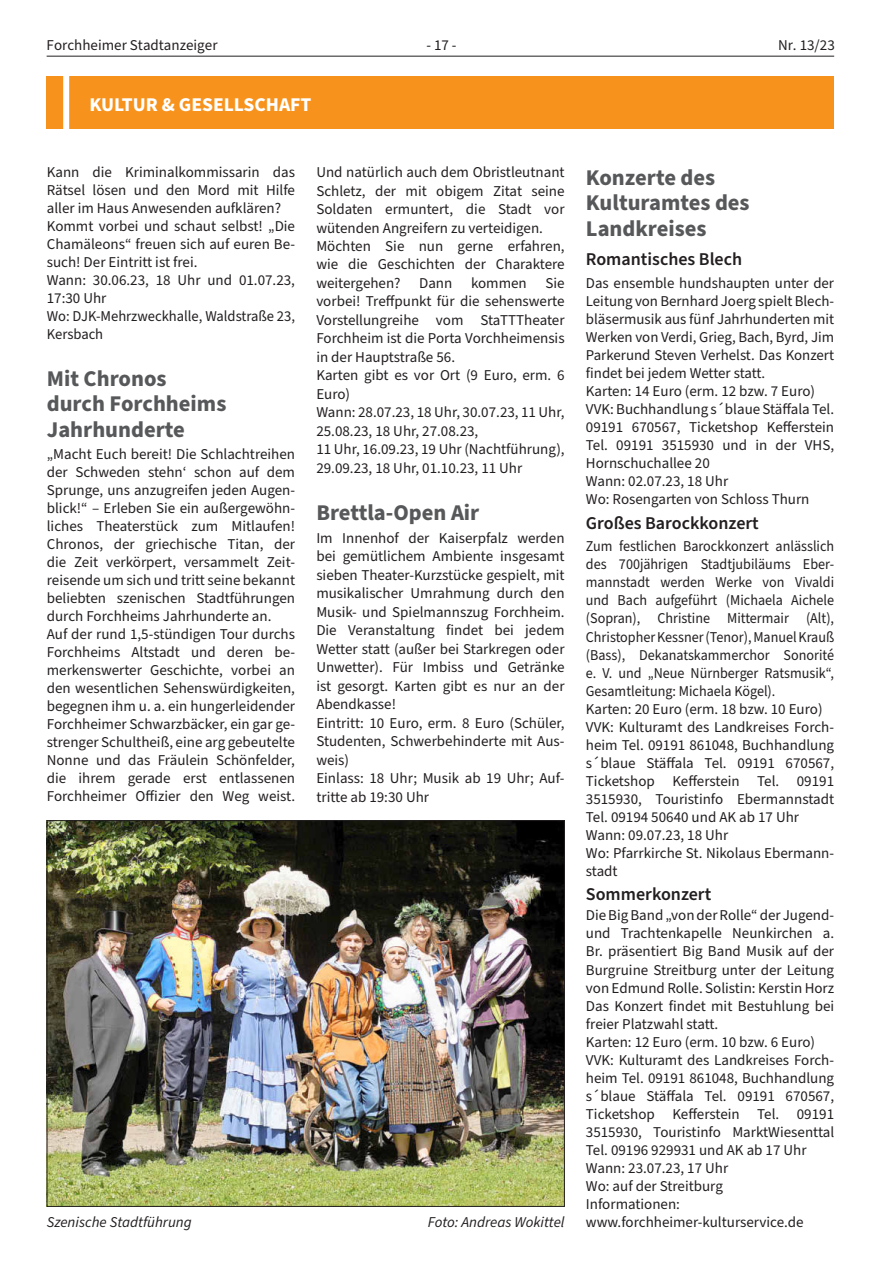
<style>
.page{position:relative;width:881px;height:1263px;background:#fff}
.page>*{position:absolute;margin:0;border:0;box-sizing:border-box;transform-origin:0 0}
.t1{font:700 22.5px/25.5px "Source Sans Pro";color:#57585a}
.t2{font:700 19.5px "Source Sans Pro";color:#fff}
.t3{font:600 18px "Source Sans Pro";color:#231f20}
.t4{font:15px/18px "Source Sans Pro";color:#231f20}
.t5{font:15px/18px "Source Sans Pro";color:#231f20;scale:.94 1}
.t6{font:italic 15px "Source Sans Pro";color:#231f20}
</style>
<div class="page">
<hr style="left:47px;top:56px;width:786px;height:1px;background:#231f20">
<div style="left:47px;top:76px;width:786px;height:52px;background:#f7931d"></div>
<div style="left:63px;top:75px;width:6px;height:54px;background:#fff"></div>
<img style="left:49px;top:822px;width:513px;height:382px">
<p class="t4" style="left:47px;top:37px;width:172px">Forchheimer Stadtanzeiger</p>
<p class="t4" style="left:426px;top:37px;width:32px">- 17 -</p>
<p class="t4" style="left:777px;top:37px;width:58px">Nr. 13/23</p>
<h2 class="t2" style="left:89px;top:91px;width:223px">KULTUR &amp; GESELLSCHAFT</h2>
<p class="t4" style="left:47px;top:163px;width:250px">Kann die Kriminalkommissarin das<br>Rätsel lösen und den Mord mit Hilfe aller im Haus Anwesenden aufklären?<br>Kommt vorbei und schaut selbst! „Die<br>Chamäleons“ freuen sich auf euren Be&shy;such! Der Eintritt ist frei.<br>Wann: 30.06.23, 18 Uhr und 01.07.23,<br>17:30 Uhr<br>Wo: DJK-Mehrzweckhalle, Waldstraße 23,<br>Kersbach</p>
<h1 class="t1" style="left:47px;top:366px;width:181px">Mit Chronos durch Forchheims<br>Jahrhunderte</h1>
<p class="t4" style="left:47px;top:445px;width:250px">„Macht Euch bereit! Die Schlachtreihen der Schweden stehn‘ schon auf dem Sprunge, uns anzugreifen jeden Augen&shy;blick!“ – Erleben Sie ein außergewöhn&shy;liches Theaterstück zum Mitlaufen!<br>Chronos, der griechische Titan, der die Zeit verkörpert, versammelt Zeit&shy;reisende um sich und tritt seine bekannt beliebten szenischen Stadtführungen durch Forchheims Jahrhunderte an.<br>Auf der rund 1,5-stündigen Tour durchs Forchheims Altstadt und deren be&shy;merkenswerter Geschichte, vorbei an den wesentlichen Sehenswürdigkeiten, begegnen ihm u. a. ein hungerleidender Forchheimer Schwarzbäcker, ein gar ge&shy;strenger Schultheiß, eine arg gebeutelte Nonne und das Fräulein Schönfelder, die ihrem gerade erst entlassenen Forchheimer Offizier den Weg weist.</p>
<p class="t4" style="left:316px;top:163px;width:250px;line-height:18.5px">Und natürlich auch dem Obristleutnant Schletz, der mit obigem Zitat seine Soldaten ermuntert, die Stadt vor wütenden Angreifern zu verteidigen.<br>Möchten Sie nun gerne erfahren, wie die Geschichten der Charaktere weitergehen? Dann kommen Sie vorbei! Treffpunkt für die sehenswerte Vorstellungreihe vom StaTTTheater Forchheim ist die Porta Vorchheimensis in der Hauptstraße 56.<br>Karten gibt es vor Ort (9 Euro, erm. 6<br>Euro)<br>Wann: 28.07.23, 18 Uhr, 30.07.23, 11 Uhr, 25.08.23, 18 Uhr, 27.08.23,<br>11 Uhr, 16.09.23, 19 Uhr (Nachtführung), 29.09.23, 18 Uhr, 01.10.23, 11 Uhr</p>
<h1 class="t1" style="left:316px;top:500px;width:164px">Brettla-Open Air</h1>
<p class="t4" style="left:316px;top:529px;width:250px;line-height:18.5px">Im Innenhof der Kaiserpfalz werden bei gemütlichem Ambiente insgesamt sieben Theater-Kurzstücke gespielt, mit musikalischer Umrahmung durch den<br>Musik- und Spielmannszug Forchheim.<br>Die Veranstaltung findet bei jedem<br>Wetter statt (außer bei Starkregen oder<br>Unwetter). Für Imbiss und Getränke ist gesorgt. Karten gibt es nur an der<br>Abendkasse!<br>Eintritt: 10 Euro, erm. 8 Euro (Schüler,<br>Studenten, Schwerbehinderte mit Aus&shy;weis)<br>Einlass: 18 Uhr; Musik ab 19 Uhr; Auf&shy;tritte ab 19:30 Uhr</p>
<p class="t6" style="left:47px;top:1212px;width:146px">Szenische Stadtführung</p>
<p class="t6" style="left:427px;top:1212px;width:138px">Foto: Andreas Wokittel</p>
<h1 class="t1" style="left:585px;top:165px;width:165px">Konzerte des<br>Kulturamtes des<br>Landkreises</h1>
<p class="t3" style="left:585px;top:247px;width:158px">Romantisches Blech</p>
<p class="t4" style="left:585px;top:274px;width:250px">Das ensemble hundshaupten unter der Leitung von Bernhard Joerg spielt Blech&shy;bläsermusik aus fünf Jahrhunderten mit Werken von Verdi, Grieg, Bach, Byrd, Jim Parkerund Steven Verhelst. Das Konzert findet bei jedem Wetter statt.<br>Karten: 14 Euro (erm. 12 bzw. 7 Euro)<br>VVK: Buchhandlung s´blaue Stäffala Tel.<br>09191 670567, Ticketshop Kefferstein Tel. 09191 3515930 und in der VHS, Hornschuchallee 20<br>Wann: 02.07.23, 18 Uhr<br>Wo: Rosengarten von Schloss Thurn</p>
<p class="t3" style="left:585px;top:511px;width:174px">Großes Barockkonzert</p>
<p class="t5" style="left:585px;top:538px;width:265px">Zum festlichen Barockkonzert anlässlich des 700jährigen Stadtjubiläums Eber&shy;mannstadt werden Werke von Vivaldi und Bach aufgeführt (Michaela Aichele (Sopran), Christine Mittermair (Alt), Christopher Kessner (Tenor), Manuel Krauß (Bass), Dekanatskammerchor Sonorité e. V. und „Neue Nürnberger Ratsmusik“, Gesamtleitung: Michaela Kögel).<br>Karten: 20 Euro (erm. 18 bzw. 10 Euro)<br>VVK: Kulturamt des Landkreises Forch&shy;heim Tel. 09191 861048, Buchhandlung s´blaue Stäffala Tel. 09191 670567, Ticketshop Kefferstein Tel. 09191<br>3515930, Touristinfo Ebermannstadt Tel. 09194 50640 und AK ab 17 Uhr Wann: 09.07.23, 18 Uhr<br>Wo: Pfarrkirche St. Nikolaus Ebermann&shy;stadt</p>
<p class="t3" style="left:585px;top:882px;width:127px">Sommerkonzert</p>
<p class="t4" style="left:585px;top:907px;width:250px">Die Big Band „von der Rolle“ der Jugend&shy;und Trachtenkapelle Neunkirchen a.<br>Br. präsentiert Big Band Musik auf der Burgruine Streitburg unter der Leitung von Edmund Rolle. Solistin: Kerstin Horz Das Konzert findet mit Bestuhlung bei freier Platzwahl statt.<br>Karten: 12 Euro (erm. 10 bzw. 6 Euro)<br>VVK: Kulturamt des Landkreises Forch&shy;heim Tel. 09191 861048, Buchhandlung s´blaue Stäffala Tel. 09191 670567, Ticketshop Kefferstein Tel. 09191<br>3515930, Touristinfo MarktWiesenttal Tel. 09196 929931 und AK ab 17 Uhr Wann: 23.07.23, 17 Uhr<br>Wo: auf der Streitburg<br>Informationen: www.forchheimer-kulturservice.de</p>
</div>
